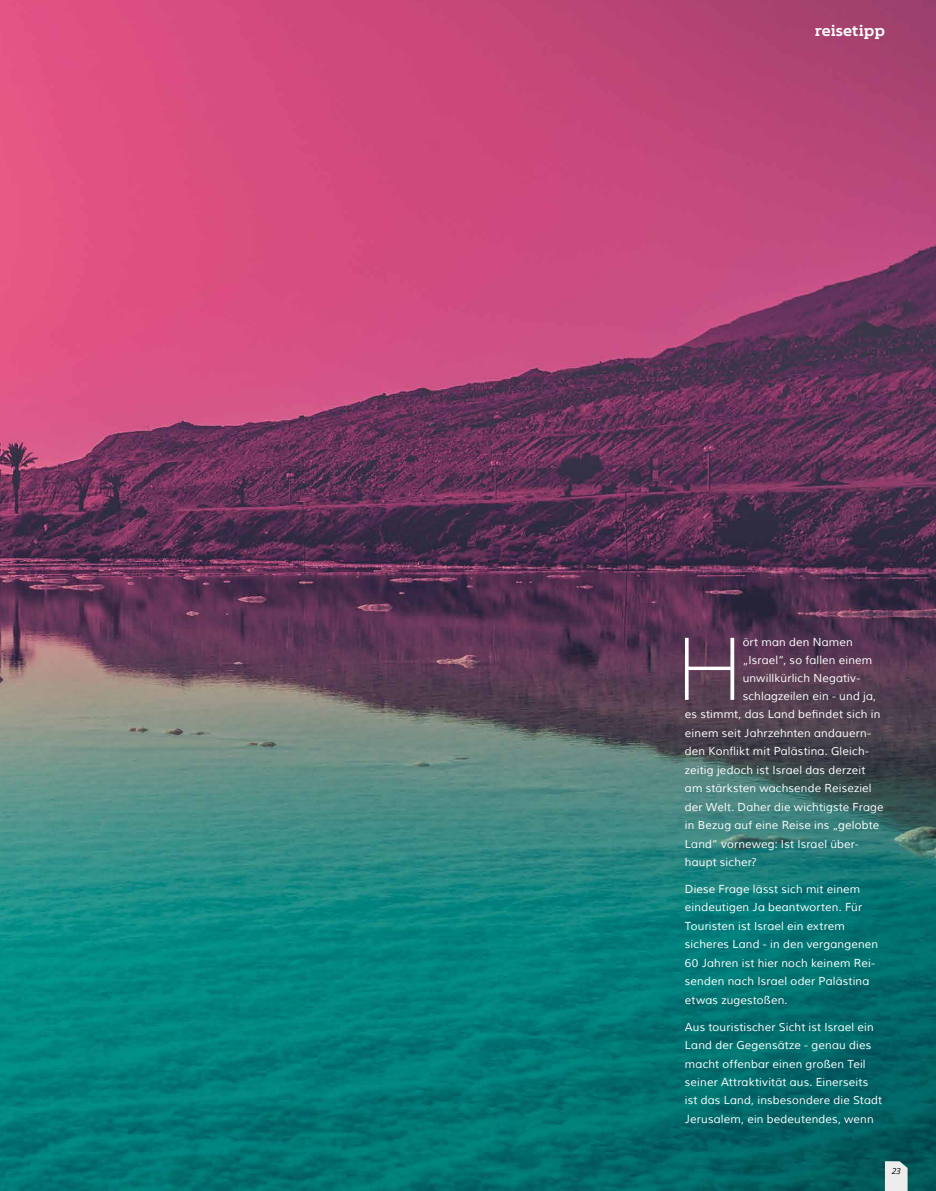
<style>
.page{position:relative;width:936px;height:1191px;background:#fff}
.page>*{position:absolute;margin:0;border:0;box-sizing:border-box;transform-origin:0 0}
.t1{font:200 87.15px "Muli";color:#fff}
.t2{font:700 15px "Kontrapunkt Bob";color:#fff}
.t3{font:11.25px/18.5px "Muli";letter-spacing:.015em;color:#fff}
.t4{font:italic 8.4px "Open Sans";color:#000}
</style>
<div class="page">
<img style="left:1px;top:0;width:934px;height:1191px">
<svg style="left:884px;top:1161px;width:23px;height:30px"></svg>
<img style="left:0;top:0;width:1px;height:1191px">
<h2 class="t2" style="left:814px;top:22px;width:72px">reisetipp</h2>
<h1 class="t1" style="left:676px;top:605px;width:68px">H</h1>
<p class="t3" style="left:742px;top:633px;width:112px">ört man den Namen</p>
<p class="t3" style="left:742px;top:651px;width:131px">„Israel“, so fallen einem</p>
<p class="t3" style="left:742px;top:669px;width:119px">unwillkürlich Negativ-</p>
<p class="t3" style="left:742px;top:687px;width:135px">schlagzeilen ein - und ja,</p>
<p class="t3" style="left:685px;top:705px;width:197px">es stimmt, das Land befindet sich in</p>
<p class="t3" style="left:685px;top:724px;width:188px">einem seit Jahrzehnten andauern-</p>
<p class="t3" style="left:685px;top:742px;width:186px">den Konflikt mit Palästina. Gleich-</p>
<p class="t3" style="left:685px;top:760px;width:182px">zeitig jedoch ist Israel das derzeit</p>
<p class="t3" style="left:685px;top:779px;width:188px">am stärksten wachsende Reiseziel</p>
<p class="t3" style="left:685px;top:797px;width:200px">der Welt. Daher die wichtigste Frage</p>
<p class="t3" style="left:685px;top:816px;width:196px">in Bezug auf eine Reise ins „gelobte</p>
<p class="t3" style="left:685px;top:834px;width:175px">Land“ vorneweg: Ist Israel über-</p>
<p class="t3" style="left:685px;top:853px;width:73px">haupt sicher?</p>
<p class="t3" style="left:685px;top:880px;width:195px">Diese Frage lässt sich mit einem eindeutigen Ja beantworten. Für<br>Touristen ist Israel ein extrem sicheres Land - in den vergangenen<br>60 Jahren ist hier noch keinem Rei&shy;senden nach Israel oder Palästina etwas zugestoßen.</p>
<p class="t3" style="left:685px;top:1017px;width:199px">Aus touristischer Sicht ist Israel ein Land der Gegensätze - genau dies macht offenbar einen großen Teil seiner Attraktivität aus. Einerseits ist das Land, insbesondere die Stadt Jerusalem, ein bedeutendes, wenn</p>
<p class="t4" style="left:891px;top:1165px;width:11px">23</p>
</div>
